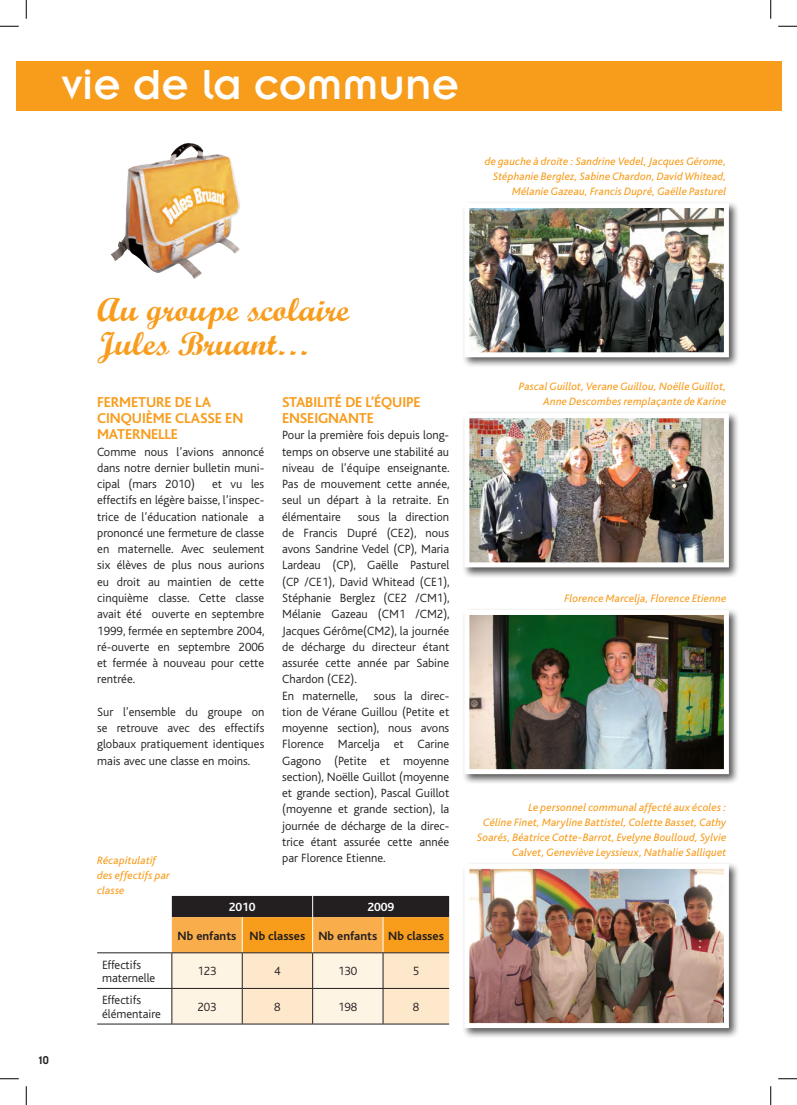
<style>
.page{position:relative;width:797px;height:1105px;background:#fff}
.page>*{position:absolute;margin:0;border:0;box-sizing:border-box;transform-origin:0 0}
.t1{font:46.25px "Insignia";color:#fff}
.t2{font:700 33.75px/33.8px "Script";color:#f89c1c}
.t3{font:700 15px/16.2px "Bliss";letter-spacing:-.005em;color:#f89c1c}
.t4{font:300 12.5px/16.2px "Bliss";color:#231f20;text-align:justify}
.t5{font:700 12.5px "Bliss";color:#231f20}
.t6{font:700 12.5px "Bliss";letter-spacing:-.01em;color:#fff}
.t7{font:12.5px "Insignia";color:#231f20}
.t8{font:italic 11.25px/15px "Bliss";letter-spacing:.01em;color:#f89c1c;text-align:right}
</style>
<div class="page">
<div style="left:16px;top:62px;width:765px;height:49px;background:#f89c1c"></div>
<svg style="left:172px;top:896px;width:277px;height:128px;background:#d6b58a"></svg>
<hr style="left:242px;top:917px;width:1px;height:35px;background:#fff">
<hr style="left:312px;top:917px;width:1px;height:35px;background:#fff">
<hr style="left:383px;top:917px;width:1px;height:35px;background:#fff">
<hr style="left:242px;top:953px;width:1px;height:35px;background:#231f20">
<hr style="left:312px;top:953px;width:1px;height:35px;background:#231f20">
<hr style="left:383px;top:953px;width:1px;height:35px;background:#231f20">
<hr style="left:242px;top:989px;width:1px;height:35px;background:#231f20">
<hr style="left:312px;top:989px;width:1px;height:35px;background:#231f20">
<hr style="left:383px;top:989px;width:1px;height:35px;background:#231f20">
<hr style="left:97px;top:952px;width:75px;height:1px;background:#231f20">
<hr style="left:172px;top:952px;width:70px;height:1px;background:#231f20">
<hr style="left:242px;top:952px;width:70px;height:1px;background:#231f20">
<hr style="left:312px;top:952px;width:71px;height:1px;background:#231f20">
<hr style="left:383px;top:952px;width:66px;height:1px;background:#231f20">
<hr style="left:97px;top:988px;width:75px;height:1px;background:#231f20">
<hr style="left:172px;top:988px;width:70px;height:1px;background:#231f20">
<hr style="left:242px;top:988px;width:70px;height:1px;background:#231f20">
<hr style="left:312px;top:988px;width:71px;height:1px;background:#231f20">
<hr style="left:383px;top:988px;width:66px;height:1px;background:#231f20">
<hr style="left:97px;top:1024px;width:75px;height:1px;background:#231f20">
<hr style="left:172px;top:1024px;width:70px;height:1px;background:#231f20">
<hr style="left:242px;top:1024px;width:70px;height:1px;background:#231f20">
<hr style="left:312px;top:1024px;width:71px;height:1px;background:#231f20">
<hr style="left:383px;top:1024px;width:66px;height:1px;background:#231f20">
<hr style="left:171px;top:953px;width:1px;height:35px;background:#231f20">
<hr style="left:171px;top:989px;width:1px;height:35px;background:#231f20">
<div style="left:462px;top:410px;width:278px;height:168px;background:#231f20;opacity:.75"></div>
<img style="left:470px;top:419px;width:253px;height:142px">
<div style="left:464px;top:413px;width:265px;height:154px;border:5px solid #fff"></div>
<div style="left:462px;top:200px;width:278px;height:168px;background:#231f20;opacity:.75"></div>
<img style="left:470px;top:209px;width:253px;height:142px">
<div style="left:464px;top:203px;width:265px;height:154px;border:5px solid #fff"></div>
<div style="left:462px;top:607px;width:278px;height:178px;background:#231f20;opacity:.75"></div>
<img style="left:470px;top:616px;width:253px;height:152px">
<div style="left:464px;top:610px;width:265px;height:164px;border:5px solid #fff"></div>
<div style="left:462px;top:861px;width:278px;height:178px;background:#231f20;opacity:.75"></div>
<img style="left:470px;top:870px;width:253px;height:152px">
<div style="left:464px;top:864px;width:265px;height:164px;border:5px solid #fff"></div>
<img style="left:110px;top:143px;width:130px;height:136px">
<svg style="left:0;top:25px;width:19px;height:2px"></svg>
<svg style="left:778px;top:25px;width:19px;height:2px"></svg>
<svg style="left:0;top:1078px;width:19px;height:1px"></svg>
<svg style="left:778px;top:1078px;width:19px;height:1px"></svg>
<svg style="left:25px;top:0;width:2px;height:19px"></svg>
<svg style="left:25px;top:1086px;width:2px;height:19px"></svg>
<svg style="left:770px;top:0;width:1px;height:19px"></svg>
<svg style="left:770px;top:1086px;width:1px;height:19px"></svg>
<h1 class="t1" style="left:62px;top:61px;width:399px">vie de la commune</h1>
<p class="t8" style="left:485px;top:154px;width:243px">de gauche à droite : Sandrine Vedel, Jacques Gérome,<br>Stéphanie Berglez, Sabine Chardon, David Whitead,<br>Mélanie Gazeau, Francis Dupré, Gaëlle Pasturel</p>
<p class="t7" style="left:39px;top:1054px;width:12px">10</p>
<h2 class="t2" style="left:97px;top:292px;width:253px">Au groupe scolaire<br>Jules Bruant…</h2>
<p class="t3" style="left:97px;top:394px;width:148px">FERMETURE DE LA<br>CINQUIÈME CLASSE EN<br>MATERNELLE</p>
<p class="t4" style="left:97px;top:444px;width:169px">Comme nous l’avions annoncé dans notre dernier bulletin muni&shy;cipal (mars 2010)</p>
<p class="t4" style="left:97px;top:476px;width:169px;text-indent:115px">et vu les effectifs en légère baisse, l’inspec&shy;trice de l’éducation nationale a prononcé une fermeture de classe en maternelle. Avec seulement six élèves de plus nous aurions eu droit au maintien de cette cinquième classe. Cette classe avait été ouverte en septembre 1999, fermée en septembre 2004, ré-ouverte en septembre 2006 et fermée à nouveau pour cette rentrée.</p>
<p class="t4" style="left:97px;top:704px;width:169px">Sur l’ensemble du groupe on se retrouve avec des effectifs globaux pratiquement identiques mais avec une classe en moins.</p>
<p class="t3" style="left:282px;top:394px;width:140px">STABILITÉ DE L’ÉQUIPE<br>ENSEIGNANTE</p>
<p class="t4" style="left:282px;top:427px;width:169px">Pour la première fois depuis long&shy;temps on observe une stabilité au niveau de l’équipe enseignante.<br>Pas de mouvement cette année, seul un départ à la retraite. En élémentaire</p>
<p class="t4" style="left:282px;top:509px;width:169px;text-align:left;text-indent:76px">sous la direction de Francis Dupré (CE2), nous avons Sandrine Vedel (CP), Maria<br>Lardeau (CP), Gaëlle Pasturel (CP /CE1), David Whitead (CE1),<br>Stéphanie Berglez (CE2 /CM1),<br>Mélanie Gazeau (CM1 /CM2),<br>Jacques Gérôme(CM2), la journée de décharge du directeur étant assurée cette année par Sabine<br>Chardon (CE2).<br>En maternelle,</p>
<p class="t4" style="left:282px;top:688px;width:169px;text-indent:92px">sous la direc&shy;tion de Vérane Guillou (Petite et moyenne section), nous avons Florence Marcelja et Carine Gagono (Petite et moyenne section), Noëlle Guillot (moyenne et grande section), Pascal Guillot (moyenne et grande section), la journée de décharge de la direc&shy;trice étant assurée cette année</p>
<p class="t8" style="left:97px;top:853px;width:60px">Récapitulatif</p>
<p class="t4" style="left:282px;top:850px;width:105px">par Florence Etienne.</p>
<p class="t8" style="left:97px;top:868px;width:74px;text-align:left">des effectifs par classe</p>
<p class="t6" style="left:229px;top:901px;width:28px">2010</p>
<p class="t6" style="left:367px;top:901px;width:28px">2009</p>
<p class="t5" style="left:178px;top:929px;width:268px">Nb enfants Nb classes Nb enfants Nb classes</p>
<p class="t4" style="left:102px;top:958px;width:55px;line-height:13.8px">Effectifs maternelle</p>
<p class="t4" style="left:197px;top:963px;width:21px">123</p>
<p class="t4" style="left:274px;top:963px;width:8px">4</p>
<p class="t4" style="left:338px;top:963px;width:21px">130</p>
<p class="t4" style="left:413px;top:963px;width:8px">5</p>
<p class="t4" style="left:102px;top:993px;width:60px;line-height:13.8px">Effectifs élémentaire</p>
<p class="t4" style="left:197px;top:999px;width:21px">203</p>
<p class="t4" style="left:274px;top:999px;width:8px">8</p>
<p class="t4" style="left:338px;top:999px;width:21px">198</p>
<p class="t4" style="left:413px;top:999px;width:8px">8</p>
<p class="t8" style="left:519px;top:379px;width:209px">Pascal Guillot, Verane Guillou, Noëlle Guillot,<br>Anne Descombes remplaçante de Karine</p>
<p class="t8" style="left:564px;top:591px;width:163px">Florence Marcelja, Florence Etienne</p>
<p class="t8" style="left:477px;top:800px;width:251px">Le personnel communal affecté aux écoles :<br>Céline Finet, Maryline Battistel, Colette Basset, Cathy Soarés, Béatrice Cotte-Barrot, Evelyne Boulloud, Sylvie Calvet, Geneviève Leyssieux, Nathalie Salliquet</p>
</div>
